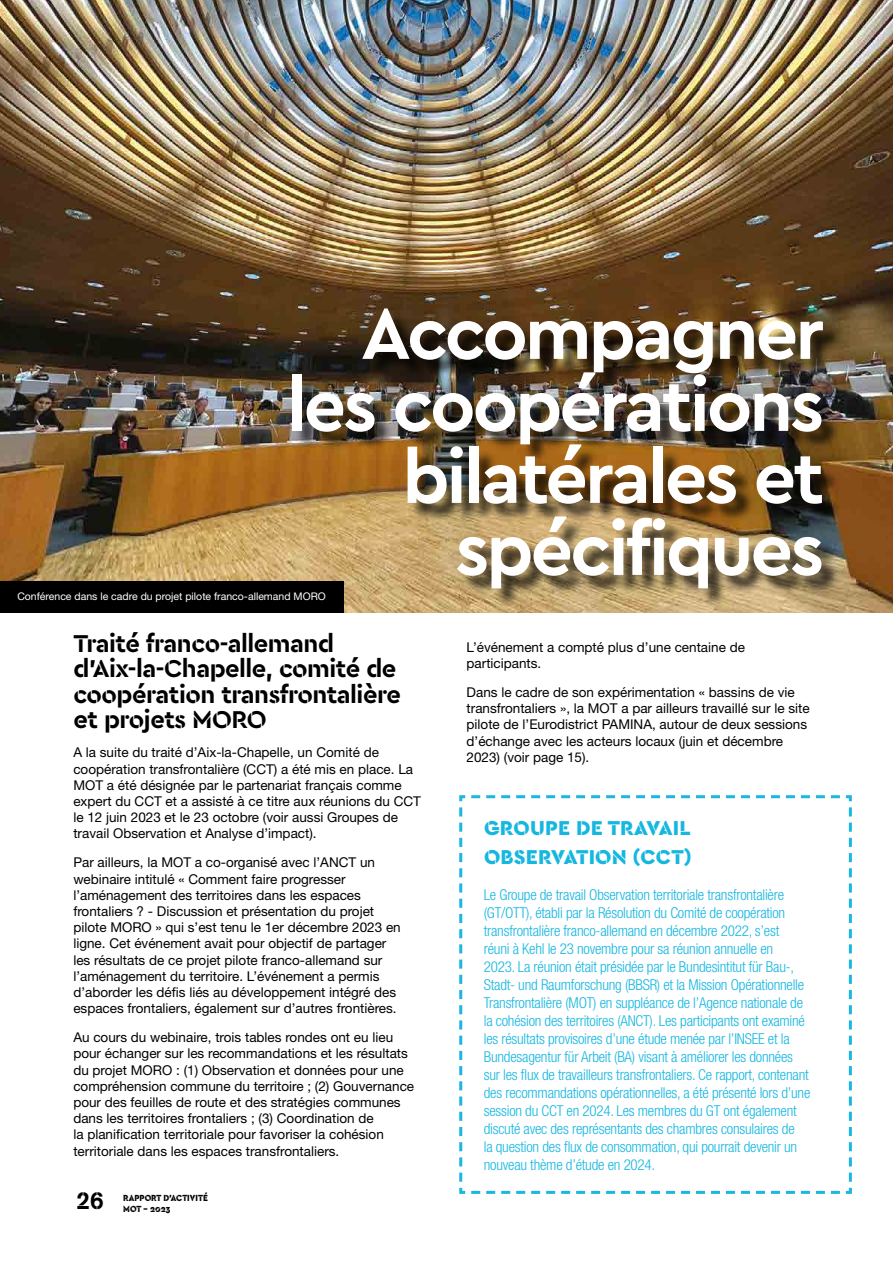
<style>
.page{position:relative;width:893px;height:1263px;background:#fff}
.page>*{position:absolute;margin:0;border:0;box-sizing:border-box;transform-origin:0 0}
.t1{font:700 75px/72px "Cera";letter-spacing:-.04em;color:#fff;text-align:right}
.t2{font:700 25.5px/25.5px "Cera Stencil PRO";letter-spacing:-.02em;color:#000}
.t3{font:24px "AG Book Stencil";color:#000}
.t4{font:900 21px/28.8px "Cera Stencil PRO";letter-spacing:.01em;color:#15b7e1}
.t5{font:300 condensed 15px/18px "Helvetica Neue LT Std";letter-spacing:-.015em;color:#15b7e1}
.t6{font:13.5px/16.2px "Helvetica Neue LT Std";color:#000}
.t7{font:10.5px "Helvetica Neue LT Std";color:#fff}
.t8{font:900 9.3px "Cera Stencil PRO";color:#000;scale:.91 1}
</style>
<div class="page">
<img style="left:0;top:0;width:893px;height:613px">
<div style="left:294px;top:311px;width:548px;height:296px;background:#000;opacity:.75"></div>
<svg style="left:459px;top:795px;width:393px;height:399px"></svg>
<div style="left:0;top:581px;width:343px;height:32px;background:#000"></div>
<h1 class="t1" style="left:287px;top:294px;width:539px">Accompagner les coopérations bilatérales et spécifiques</h1>
<p class="t7" style="left:772px;top:409px;width:94px;rotate:-90deg">© Julien Kauffmann</p>
<p class="t7" style="left:17px;top:590px;width:310px">Conférence dans le cadre du projet pilote franco-allemand MORO</p>
<h2 class="t2" style="left:73px;top:629px;width:329px">Traité franco-allemand d’Aix-la-Chapelle, comité de coopération transfrontalière et projets MORO</h2>
<p class="t6" style="left:73px;top:744px;width:349px">A la suite du traité d’Aix-la-Chapelle, un Comité de coopération transfrontalière (CCT) a été mis en place. La MOT a été désignée par le partenariat français comme expert du CCT et a assisté à ce titre aux réunions du CCT le 12 juin 2023 et le 23 octobre (voir aussi Groupes de travail Observation et Analyse d’impact).</p>
<p class="t6" style="left:73px;top:854px;width:329px">Par ailleurs, la MOT a co-organisé avec l’ANCT un webinaire intitulé « Comment faire progresser l’aménagement des territoires dans les espaces frontaliers ? - Discussion et présentation du projet pilote MORO » qui s’est tenu le 1er décembre 2023 en ligne. Cet événement avait pour objectif de partager les résultats de ce projet pilote franco-allemand sur l’aménagement du territoire. L’événement a permis d’aborder les défis liés au développement intégré des espaces frontaliers, également sur d’autres frontières.</p>
<p class="t6" style="left:73px;top:1029px;width:342px">Au cours du webinaire, trois tables rondes ont eu lieu pour échanger sur les recommandations et les résultats du projet MORO : (1) Observation et données pour une compréhension commune du territoire ; (2) Gouvernance pour des feuilles de route et des stratégies communes dans les territoires frontaliers ; (3) Coordination de<br>la planification territoriale pour favoriser la cohésion territoriale dans les espaces transfrontaliers.</p>
<h3 class="t3" style="left:77px;top:1186px;width:28px">26</h3>
<p class="t8" style="left:123px;top:1192px;width:94px">RAPPORT D’ACTIVITÉ</p>
<p class="t8" style="left:123px;top:1202px;width:53px">MOT - 2023</p>
<p class="t6" style="left:467px;top:639px;width:280px">L’événement a compté plus d’une centaine de participants.</p>
<p class="t6" style="left:467px;top:684px;width:345px">Dans le cadre de son expérimentation « bassins de vie transfrontaliers », la MOT a par ailleurs travaillé sur le site pilote de l’Eurodistrict PAMINA, autour de deux sessions d’échange avec les acteurs locaux (juin et décembre 2023) (voir page 15).</p>
<h3 class="t4" style="left:484px;top:813px;width:209px">GROUPE DE TRAVAIL<br>OBSERVATION (CCT)</h3>
<p class="t5" style="left:484px;top:886px;width:328px">Le Groupe de travail Observation territoriale transfrontalière (GT/OTT), établi par la Résolution du Comité de coopération transfrontalière franco-allemand en décembre 2022, s’est<br>réuni à Kehl le 23 novembre pour sa réunion annuelle en<br>2023. La réunion était présidée par le Bundesintitut für Bau-, Stadt- und Raumforschung (BBSR) et la Mission Opérationnelle Transfrontalière (MOT) en suppléance de l’Agence nationale de la cohésion des territoires (ANCT). Les participants ont examiné les résultats provisoires d’une étude menée par l’INSEE et la Bundesagentur für Arbeit (BA) visant à améliorer les données sur les flux de travailleurs transfrontaliers. Ce rapport, contenant des recommandations opérationnelles, a été présenté lors d’une session du CCT en 2024. Les membres du GT ont également discuté avec des représentants des chambres consulaires de<br>la question des flux de consommation, qui pourrait devenir un nouveau thème d’étude en 2024.</p>
</div>
